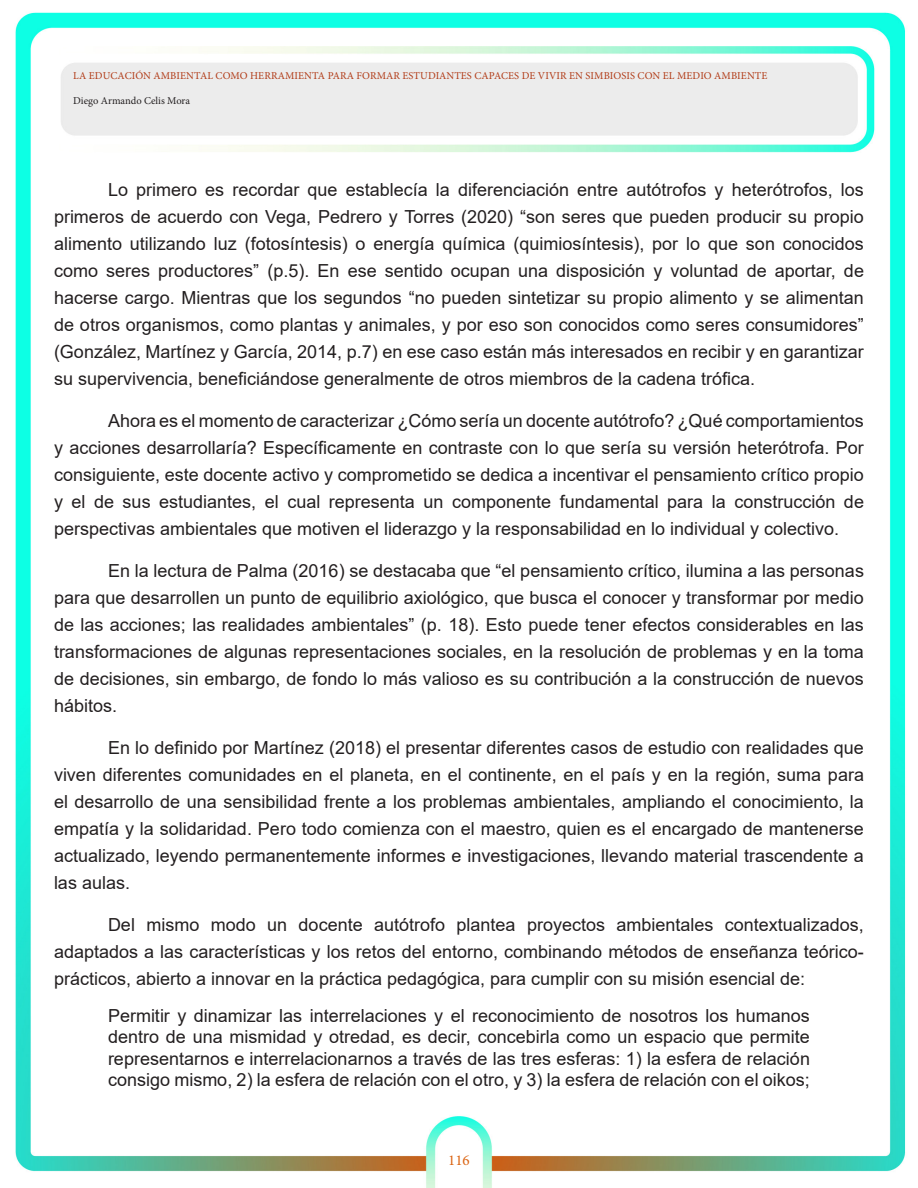
<style>
.page{position:relative;width:918px;height:1188px;background:#fff}
.page>*{position:absolute;margin:0;border:0;box-sizing:border-box;transform-origin:0 0}
.t1{font:18px/27px "Arial";color:#231f20;text-align:justify}
.t2{font:15px "Minion Pro";color:#db6514}
.t3{font:10.5px "Minion Pro";letter-spacing:.01em;color:#b13b17}
.t4{font:10.5px "Minion Pro";letter-spacing:-.005em;color:#231f20}
</style>
<div class="page">
<img style="left:15px;top:12px;width:891px;height:1176px">
<p class="t3" style="left:73px;top:68px;width:696px">LA EDUCACIÓN AMBIENTAL COMO HERRAMIENTA PARA FORMAR ESTUDIANTES CAPACES DE VIVIR EN SIMBIOSIS CON EL MEDIO AMBIENTE</p>
<p class="t4" style="left:73px;top:93px;width:118px">Diego Armando Celis Mora</p>
<p class="t1" style="left:54px;top:176px;width:812px;text-indent:54px">Lo primero es recordar que establecía la diferenciación entre autótrofos y heterótrofos, los primeros de acuerdo con Vega, Pedrero y Torres (2020) “son seres que pueden producir su propio alimento utilizando luz (fotosíntesis) o energía química (quimiosíntesis), por lo que son conocidos como seres productores” (p.5). En ese sentido ocupan una disposición y voluntad de aportar, de hacerse cargo. Mientras que los segundos “no pueden sintetizar su propio alimento y se alimentan de otros organismos, como plantas y animales, y por eso son conocidos como seres consumidores” (González, Martínez y García, 2014, p.7) en ese caso están más interesados en recibir y en garantizar su supervivencia, beneficiándose generalmente de otros miembros de la cadena trófica.</p>
<p class="t1" style="left:54px;top:407px;width:812px;text-indent:54px">Ahora es el momento de caracterizar ¿Cómo sería un docente autótrofo? ¿Qué comportamientos y acciones desarrollaría? Específicamente en contraste con lo que sería su versión heterótrofa. Por consiguiente, este docente activo y comprometido se dedica a incentivar el pensamiento crítico propio y el de sus estudiantes, el cual representa un componente fundamental para la construcción de perspectivas ambientales que motiven el liderazgo y la responsabilidad en lo individual y colectivo.</p>
<p class="t1" style="left:54px;top:557px;width:812px;text-indent:54px">En la lectura de Palma (2016) se destacaba que “el pensamiento crítico, ilumina a las personas para que desarrollen un punto de equilibrio axiológico, que busca el conocer y transformar por medio de las acciones; las realidades ambientales” (p. 18). Esto puede tener efectos considerables en las transformaciones de algunas representaciones sociales, en la resolución de problemas y en la toma de decisiones, sin embargo, de fondo lo más valioso es su contribución a la construcción de nuevos hábitos.</p>
<p class="t1" style="left:54px;top:734px;width:812px;text-indent:54px">En lo definido por Martínez (2018) el presentar diferentes casos de estudio con realidades que viven diferentes comunidades en el planeta, en el continente, en el país y en la región, suma para el desarrollo de una sensibilidad frente a los problemas ambientales, ampliando el conocimiento, la empatía y la solidaridad. Pero todo comienza con el maestro, quien es el encargado de mantenerse actualizado, leyendo permanentemente informes e investigaciones, llevando material trascendente a las aulas.</p>
<p class="t1" style="left:54px;top:911px;width:811px;text-indent:54px">Del mismo modo un docente autótrofo plantea proyectos ambientales contextualizados, adaptados a las características y los retos del entorno, combinando métodos de enseñanza teórico&shy;prácticos, abierto a innovar en la práctica pedagógica, para cumplir con su misión esencial de:</p>
<p class="t1" style="left:108px;top:1004px;width:704px;line-height:21.6px">Permitir y dinamizar las interrelaciones y el reconocimiento de nosotros los humanos dentro de una mismidad y otredad, es decir, concebirla como un espacio que permite representarnos e interrelacionarnos a través de las tres esferas: 1) la esfera de relación consigo mismo, 2) la esfera de relación con el otro, y 3) la esfera de relación con el oikos;</p>
<p class="t2" style="left:448px;top:1150px;width:23px">116</p>
</div>
